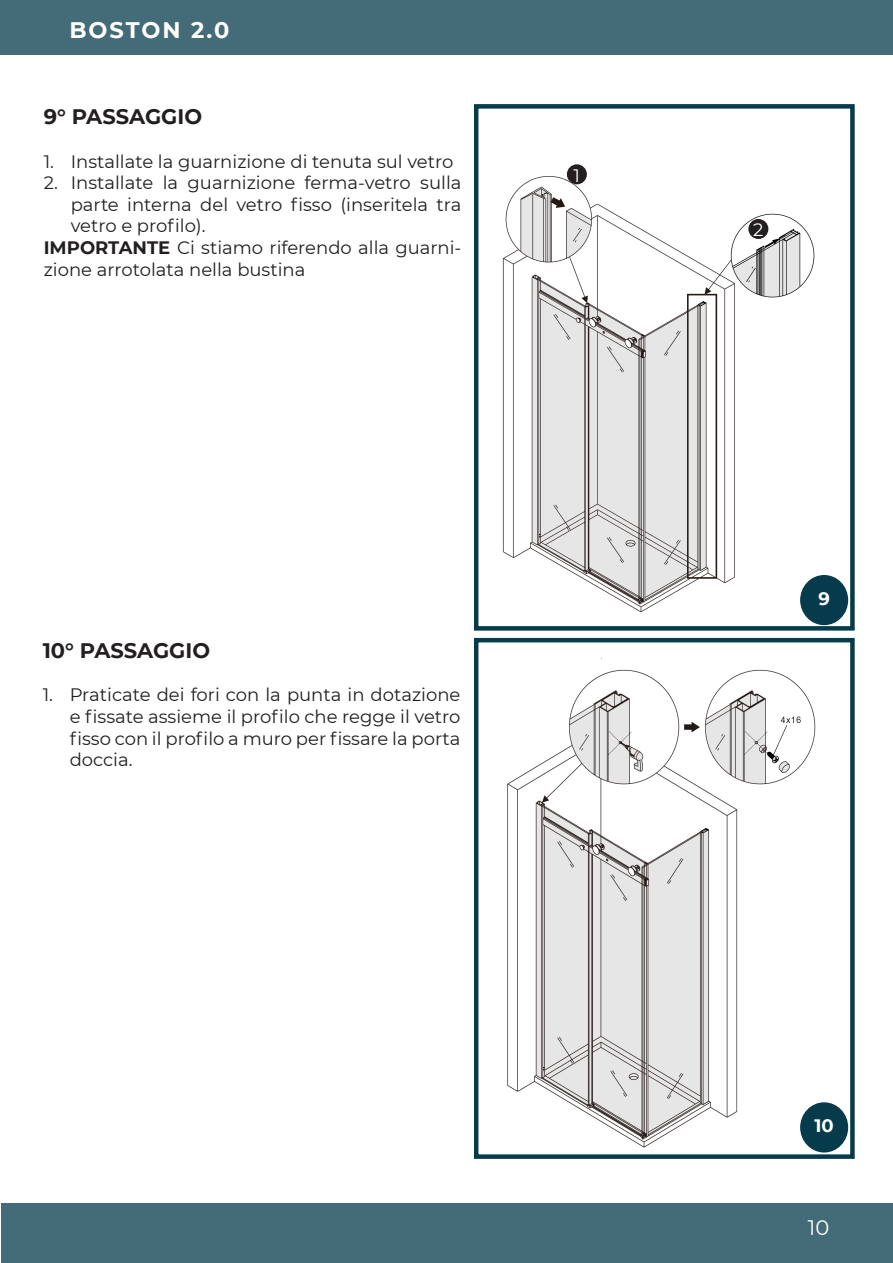
<style>
.page{position:relative;width:893px;height:1263px;background:#fff}
.page>*{position:absolute;margin:0;border:0;box-sizing:border-box;transform-origin:0 0}
.t1{font:700 22.5px "Montserrat";letter-spacing:.09em;color:#fff}
.t2{font:700 21px "Montserrat";color:#231f20}
.t3{font:21px "Montserrat";color:#fff}
.t4{font:18px/21.6px "Montserrat";color:#231f20;text-align:justify}
.t5{font:700 18px "Montserrat";color:#fff}
.t6{font:18px "Montserrat";color:#fff}
.s1{font-weight:700}
</style>
<div class="page">
<img style="left:502px;top:165px;width:340px;height:461px">
<div style="left:474px;top:104px;width:381px;height:527px;border:4px solid #063b4b"></div>
<div style="left:801px;top:576px;width:46px;height:48px;background:#063b4b;border-radius:50%"></div>
<div style="left:800px;top:575px;width:48px;height:50px;border:2px solid #063b4b;border-radius:50%"></div>
<img style="left:507px;top:658px;width:329px;height:495px">
<div style="left:474px;top:638px;width:381px;height:521px;border:4px solid #063b4b"></div>
<div style="left:801px;top:1103px;width:46px;height:49px;background:#063b4b;border-radius:50%"></div>
<div style="left:800px;top:1102px;width:48px;height:50px;border:2px solid #063b4b;border-radius:50%"></div>
<div style="left:0;top:0;width:893px;height:54px;background:#446c78"></div>
<div style="left:1px;top:1203px;width:892px;height:60px;background:#446c78"></div>
<div style="left:568px;top:165px;width:18px;height:19px;background:#231f20;border-radius:50%"></div>
<div style="left:567px;top:164px;width:20px;height:20px;border:2px solid #231f20;border-radius:50%"></div>
<div style="left:749px;top:220px;width:19px;height:18px;background:#231f20;border-radius:50%"></div>
<div style="left:748px;top:219px;width:20px;height:20px;border:2px solid #231f20;border-radius:50%"></div>
<p class="t1" style="left:69px;top:14px;width:162px">BOSTON 2.0</p>
<p class="t2" style="left:44px;top:102px;width:160px">9° PASSAGGIO</p>
<p class="t4" style="left:44px;top:150px;width:411px">1. Installate la guarnizione di tenuta sul vetro</p>
<p class="t4" style="left:71px;top:171px;width:392px;text-indent:-27px">2. Installate la guarnizione ferma-vetro sulla parte interna del vetro fisso (inseritela tra vetro e profilo).</p>
<p class="t4" style="left:44px;top:236px;width:419px"><span class="s1">IMPORTANTE</span> Ci stiamo riferendo alla guarni&shy;zione arrotolata nella bustina</p>
<p class="t6" style="left:574px;top:163px;width:8px">1</p>
<p class="t2" style="left:43px;top:636px;width:169px">10° PASSAGGIO</p>
<p class="t4" style="left:70px;top:684px;width:392px;text-indent:-27px">1. Praticate dei fori con la punta in dotazione e fissate assieme il profilo che regge il vetro fisso con il profilo a muro per fissare la porta doccia.</p>
<p class="t6" style="left:753px;top:218px;width:12px">2</p>
<p class="t5" style="left:818px;top:585px;width:13px">9</p>
<p class="t5" style="left:814px;top:1113px;width:21px">10</p>
<p class="t3" style="left:808px;top:1213px;width:23px">10</p>
</div>
